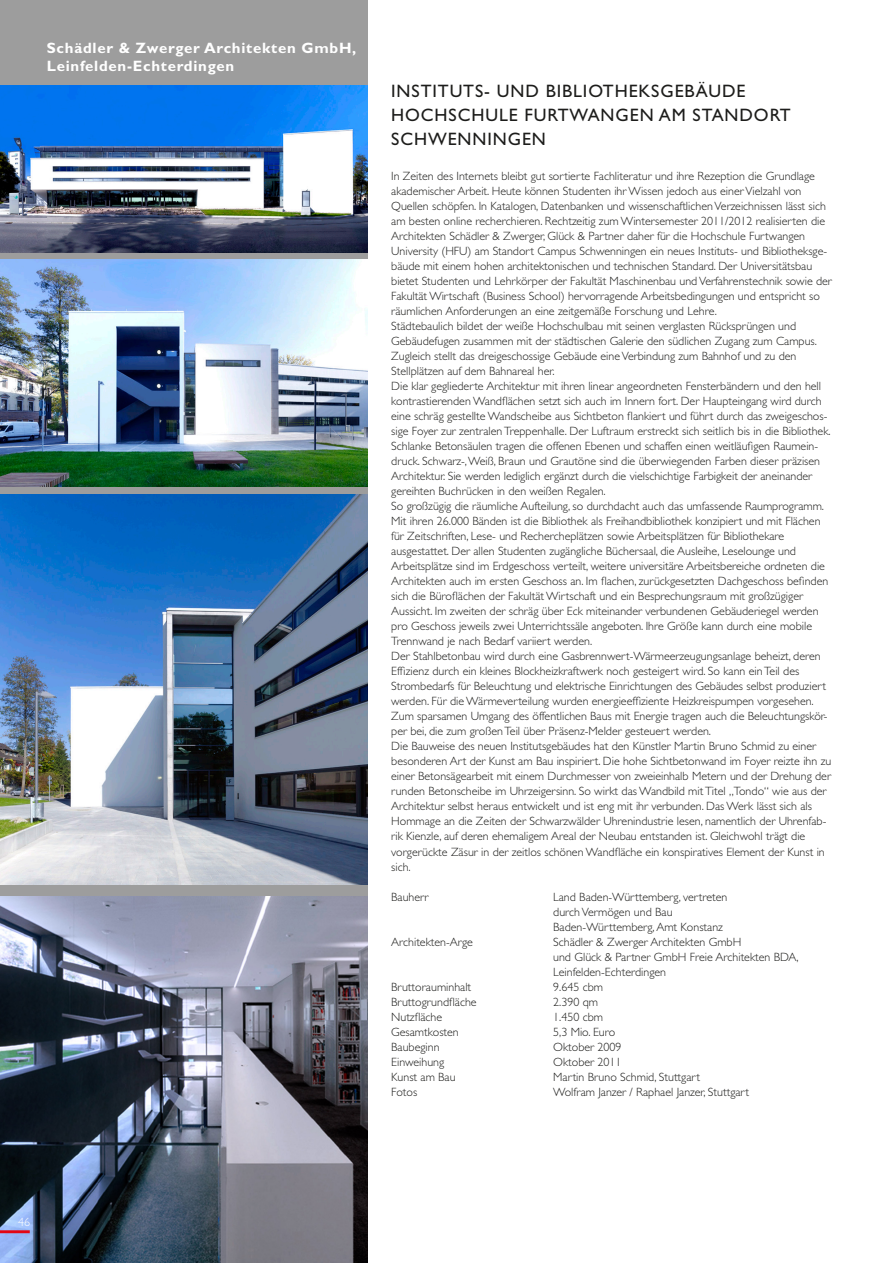
<style>
.page{position:relative;width:893px;height:1263px;background:#fff}
.page>*{position:absolute;margin:0;border:0;box-sizing:border-box;transform-origin:0 0}
.t1{font:18px/24px "Gill Sans Std";letter-spacing:.05em;color:#1d1d1b}
.t2{font:700 15px/18px "Gill Sans Std";letter-spacing:.05em;color:#fff}
.t3{font:300 12px/15px "Gill Sans Std";color:#1d1d1b}
.t4{font:300 12px "Gill Sans Std";color:#fff}
</style>
<div class="page">
<div style="left:0;top:0;width:370px;height:1263px;background:#9d9d9d"></div>
<img style="left:0;top:85px;width:368px;height:167px">
<img style="left:0;top:259px;width:368px;height:228px">
<img style="left:0;top:494px;width:368px;height:390px">
<img style="left:0;top:896px;width:368px;height:367px">
<hr style="left:0;top:1230px;width:30px;height:3px;background:#e30614">
<div style="left:368px;top:0;width:11px;height:1263px;background:#fff"></div>
<p class="t2" style="left:47px;top:39px;width:311px">Schädler &amp; Zwerger Architekten GmbH,<br>Leinfelden-Echterdingen</p>
<h1 class="t1" style="left:391px;top:79px;width:401px">INSTITUTS- UND BIBLIOTHEKSGEBÄUDE<br>HOCHSCHULE FURTWANGEN AM STANDORT<br>SCHWENNINGEN</h1>
<p class="t3" style="left:391px;top:169px;width:442px">In Zeiten des Internets bleibt gut sortierte Fachliteratur und ihre Rezeption die Grundlage akademischer Arbeit. Heute können Studenten ihr Wissen jedoch aus einer Vielzahl von Quellen schöpfen. In Katalogen, Datenbanken und wissenschaftlichen Verzeichnissen lässt sich am besten online recherchieren. Rechtzeitig zum Wintersemester 2011/2012 realisierten die Architekten Schädler &amp; Zwerger, Glück &amp; Partner daher für die Hochschule Furtwangen University (HFU) am Standort Campus Schwenningen ein neues Instituts- und Bibliotheksge&shy;bäude mit einem hohen architektonischen und technischen Standard. Der Universitätsbau bietet Studenten und Lehrkörper der Fakultät Maschinenbau und Verfahrenstechnik sowie der Fakultät Wirtschaft (Business School) hervorragende Arbeitsbedingungen und entspricht so räumlichen Anforderungen an eine zeitgemäße Forschung und Lehre.<br>Städtebaulich bildet der weiße Hochschulbau mit seinen verglasten Rücksprüngen und Gebäudefugen zusammen mit der städtischen Galerie den südlichen Zugang zum Campus.<br>Zugleich stellt das dreigeschossige Gebäude eine Verbindung zum Bahnhof und zu den Stellplätzen auf dem Bahnareal her.<br>Die klar gegliederte Architektur mit ihren linear angeordneten Fensterbändern und den hell kontrastierenden Wandflächen setzt sich auch im Innern fort. Der Haupteingang wird durch eine schräg gestellte Wandscheibe aus Sichtbeton flankiert und führt durch das zweigeschos&shy;sige Foyer zur zentralen Treppenhalle. Der Luftraum erstreckt sich seitlich bis in die Bibliothek.<br>Schlanke Betonsäulen tragen die offenen Ebenen und schaffen einen weitläufigen Raumein&shy;druck. Schwarz-, Weiß, Braun und Grautöne sind die überwiegenden Farben dieser präzisen Architektur. Sie werden lediglich ergänzt durch die vielschichtige Farbigkeit der aneinander gereihten Buchrücken in den weißen Regalen.<br>So großzügig die räumliche Aufteilung, so durchdacht auch das umfassende Raumprogramm.<br>Mit ihren 26.000 Bänden ist die Bibliothek als Freihandbibliothek konzipiert und mit Flächen für Zeitschriften, Lese- und Rechercheplätzen sowie Arbeitsplätzen für Bibliothekare ausgestattet. Der allen Studenten zugängliche Büchersaal, die Ausleihe, Leselounge und Arbeitsplätze sind im Erdgeschoss verteilt, weitere universitäre Arbeitsbereiche ordneten die Architekten auch im ersten Geschoss an. Im flachen, zurückgesetzten Dachgeschoss befinden sich die Büroflächen der Fakultät Wirtschaft und ein Besprechungsraum mit großzügiger Aussicht. Im zweiten der schräg über Eck miteinander verbundenen Gebäuderiegel werden pro Geschoss jeweils zwei Unterrichtssäle angeboten. Ihre Größe kann durch eine mobile Trennwand je nach Bedarf variiert werden.<br>Der Stahlbetonbau wird durch eine Gasbrennwert-Wärmeerzeugungsanlage beheizt, deren Effizienz durch ein kleines Blockheizkraftwerk noch gesteigert wird. So kann ein Teil des Strombedarfs für Beleuchtung und elektrische Einrichtungen des Gebäudes selbst produziert werden. Für die Wärmeverteilung wurden energieeffiziente Heizkreispumpen vorgesehen.<br>Zum sparsamen Umgang des öffentlichen Baus mit Energie tragen auch die Beleuchtungskör&shy;per bei, die zum großen Teil über Präsenz-Melder gesteuert werden.<br>Die Bauweise des neuen Institutsgebäudes hat den Künstler Martin Bruno Schmid zu einer besonderen Art der Kunst am Bau inspiriert. Die hohe Sichtbetonwand im Foyer reizte ihn zu einer Betonsägearbeit mit einem Durchmesser von zweieinhalb Metern und der Drehung der runden Betonscheibe im Uhrzeigersinn. So wirkt das Wandbild mit Titel „Tondo“ wie aus der Architektur selbst heraus entwickelt und ist eng mit ihr verbunden. Das Werk lässt sich als Hommage an die Zeiten der Schwarzwälder Uhrenindustrie lesen, namentlich der Uhrenfab&shy;rik Kienzle, auf deren ehemaligem Areal der Neubau entstanden ist. Gleichwohl trägt die vorgerückte Zäsur in der zeitlos schönen Wandfläche ein konspiratives Element der Kunst in sich.</p>
<p class="t3" style="left:391px;top:889px;width:39px">Bauherr</p>
<p class="t3" style="left:553px;top:889px;width:176px">Land Baden-Württemberg, vertreten durch Vermögen und Bau<br>Baden-Württemberg, Amt Konstanz</p>
<p class="t3" style="left:391px;top:934px;width:83px">Architekten-Arge</p>
<p class="t3" style="left:553px;top:934px;width:247px">Schädler &amp; Zwerger Architekten GmbH<br>und Glück &amp; Partner GmbH Freie Architekten BDA,<br>Leinfelden-Echterdingen</p>
<p class="t3" style="left:391px;top:979px;width:82px">Bruttorauminhalt</p>
<p class="t3" style="left:553px;top:979px;width:51px">9.645 cbm</p>
<p class="t3" style="left:391px;top:994px;width:87px">Bruttogrundfläche</p>
<p class="t3" style="left:553px;top:994px;width:46px">2.390 qm</p>
<p class="t3" style="left:391px;top:1009px;width:53px">Nutzfläche</p>
<p class="t3" style="left:553px;top:1009px;width:51px">1.450 cbm</p>
<p class="t3" style="left:391px;top:1024px;width:69px">Gesamtkosten</p>
<p class="t3" style="left:553px;top:1024px;width:64px">5,3 Mio. Euro</p>
<p class="t3" style="left:391px;top:1039px;width:50px">Baubeginn</p>
<p class="t3" style="left:553px;top:1039px;width:70px">Oktober 2009</p>
<p class="t3" style="left:391px;top:1054px;width:55px">Einweihung</p>
<p class="t3" style="left:553px;top:1054px;width:70px">Oktober 2011</p>
<p class="t3" style="left:391px;top:1069px;width:66px">Kunst am Bau</p>
<p class="t3" style="left:553px;top:1069px;width:148px">Martin Bruno Schmid, Stuttgart</p>
<p class="t3" style="left:391px;top:1084px;width:28px">Fotos</p>
<p class="t3" style="left:553px;top:1084px;width:197px">Wolfram Janzer / Raphael Janzer, Stuttgart</p>
<p class="t4" style="left:18px;top:1215px;width:13px">46</p>
</div>
